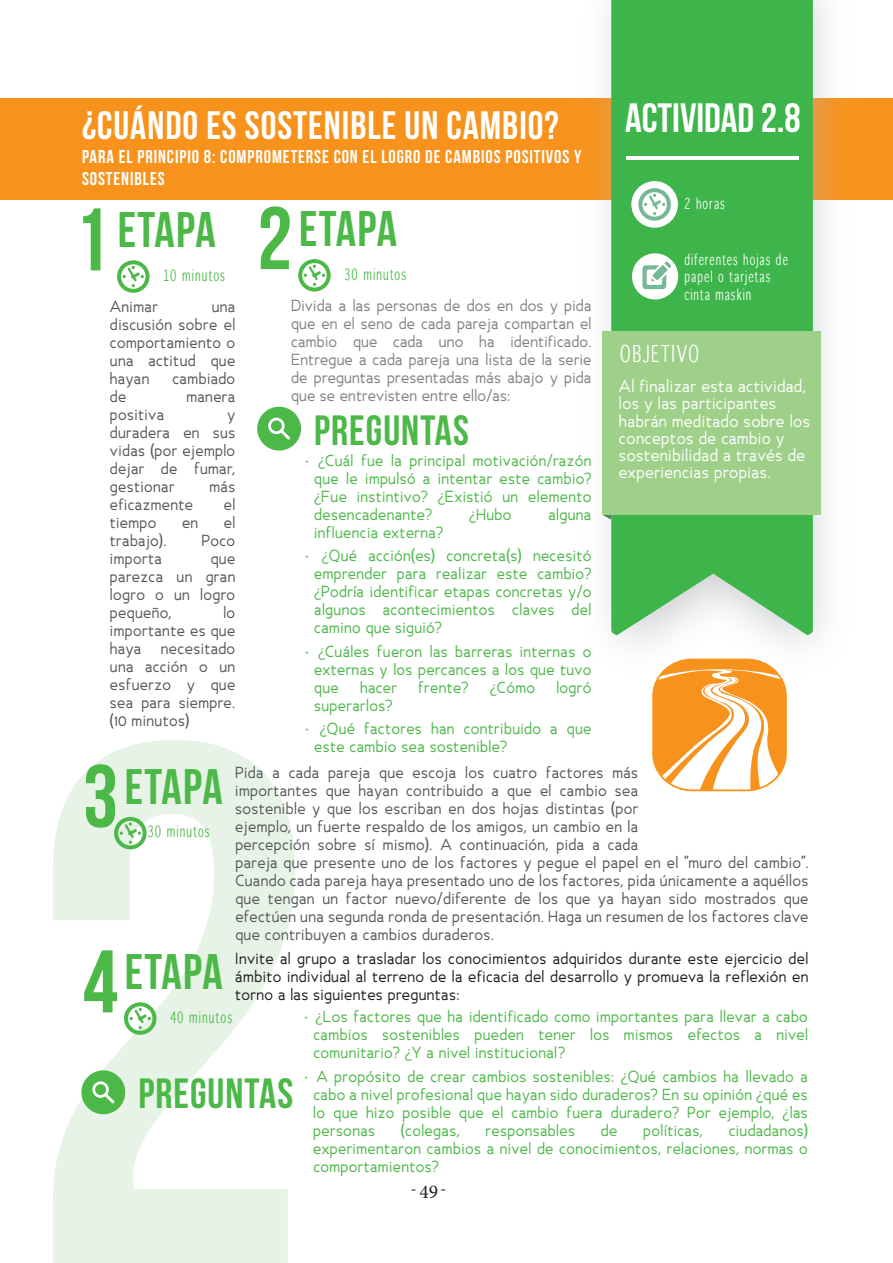
<style>
.page{position:relative;width:893px;height:1263px;background:#fff}
.page>*{position:absolute;margin:0;border:0;box-sizing:border-box;transform-origin:0 0}
.t1{font:88.65px "Bebas Neue";color:#4cb848}
.t2{font:49.95px "Bebas Neue";letter-spacing:.02em;color:#4cb848}
.t3{font:42.3px "Bebas Neue";letter-spacing:.025em;color:#4cb848}
.t4{font:40.95px "Bebas Neue";color:#fff}
.t5{font:39.6px "Bebas Neue";letter-spacing:.025em;color:#fff}
.t6{font:22.5px "Winterthur Condensed";letter-spacing:.065em;color:#fff}
.t7{font:19.5px "Minion Pro";color:#231f20}
.t8{font:18.45px/21.1px "Bebas Neue";letter-spacing:.05em;color:#fff}
.t9{font:18px "Minion Pro";color:#231f20}
.t10{font:15.9px/17.1px "Ancillary";letter-spacing:.025em;color:#fff}
.t11{font:15px/18px "Ancillary";letter-spacing:.025em;color:#4cb848;text-align:justify}
.t12{font:15px/18px "Ancillary";letter-spacing:.025em;color:#57585a;text-align:justify}
.t13{font:15px/18px "Ancillary";letter-spacing:.015em;color:#808285;text-align:justify}
.t14{font:15px/18px "Ancillary";letter-spacing:.025em;color:#231f20;text-align:justify}
.t15{font:15px "Winterthur Condensed";letter-spacing:.075em;color:#4cb848}
.t16{font:14.55px/17.4px "Winterthur Condensed";letter-spacing:.07em;color:#fff}
</style>
<div class="page">
<svg style="left:53px;top:740px;width:242px;height:523px;fill:#e7f3e6"></svg>
<div style="left:0;top:98px;width:893px;height:102px;background:#f7931d"></div>
<img style="left:601px;top:0;width:232px;height:659px">
<img style="left:603px;top:515px;width:8px;height:4px">
<svg style="left:611px;top:0;width:202px;height:640px;fill:#3db54a"></svg>
<div style="left:602px;top:331px;width:219px;height:184px;background:#9fd08a"></div>
<hr style="left:626px;top:156px;width:172px;height:4px;background:#fff">
<div style="left:631px;top:181px;width:47px;height:47px;background:#fff;border-radius:50%"></div>
<svg style="left:638px;top:188px;width:33px;height:33px"></svg>
<svg style="left:117px;top:260px;width:33px;height:33px"></svg>
<div style="left:632px;top:253px;width:46px;height:46px;background:#fff;border-radius:50%"></div>
<svg style="left:642px;top:261px;width:29px;height:28px"></svg>
<svg style="left:298px;top:259px;width:33px;height:32px"></svg>
<div style="left:257px;top:407px;width:44px;height:44px;background:#4cb848;border-radius:50%"></div>
<svg style="left:268px;top:418px;width:22px;height:22px"></svg>
<svg style="left:114px;top:817px;width:33px;height:32px"></svg>
<svg style="left:124px;top:1002px;width:32px;height:33px"></svg>
<div style="left:81px;top:1070px;width:44px;height:44px;background:#4cb848;border-radius:50%"></div>
<svg style="left:92px;top:1081px;width:22px;height:22px"></svg>
<svg style="left:652px;top:659px;width:135px;height:132px"></svg>
<h3 class="t5" style="left:82px;top:104px;width:478px">¿CUÁNDO ES SOSTENIBLE UN CAMBIO?</h3>
<p class="t8" style="left:82px;top:146px;width:501px">PARA EL PRINCIPIO 8: COMPROMETERSE CON EL LOGRO DE CAMBIOS POSITIVOS Y<br>SOSTENIBLES</p>
<h1 class="t1" style="left:74px;top:191px;width:37px">1</h1>
<h2 class="t2" style="left:118px;top:202px;width:100px">ETAPA</h2>
<p class="t15" style="left:163px;top:266px;width:64px">10 minutos</p>
<p class="t12" style="left:110px;top:298px;width:50px">Animar</p>
<p class="t12" style="left:110px;top:298px;width:127px;text-indent:102px">una discusión sobre el comportamiento o una actitud que hayan</p>
<p class="t12" style="left:172px;top:370px;width:64px">cambiado</p>
<p class="t12" style="left:110px;top:388px;width:18px">de</p>
<p class="t12" style="left:186px;top:388px;width:50px">manera</p>
<p class="t12" style="left:110px;top:406px;width:56px">positiva</p>
<p class="t12" style="left:110px;top:406px;width:127px;text-indent:118px">y duradera en sus vidas (por ejemplo dejar de fumar, gestionar</p>
<p class="t12" style="left:209px;top:478px;width:27px">más</p>
<p class="t12" style="left:110px;top:496px;width:85px">eficazmente</p>
<p class="t12" style="left:224px;top:496px;width:13px">el</p>
<p class="t12" style="left:110px;top:514px;width:48px">tiempo</p>
<p class="t12" style="left:182px;top:514px;width:18px">en</p>
<p class="t12" style="left:224px;top:514px;width:13px">el</p>
<p class="t12" style="left:110px;top:532px;width:58px">trabajo).</p>
<p class="t12" style="left:202px;top:532px;width:35px">Poco</p>
<p class="t12" style="left:110px;top:550px;width:53px">importa</p>
<p class="t12" style="left:110px;top:550px;width:127px;text-indent:101px">que parezca un gran logro o un logro pequeño,</p>
<p class="t12" style="left:110px;top:604px;width:127px;text-indent:113px">lo importante es que haya</p>
<p class="t12" style="left:110px;top:640px;width:127px;text-indent:51px">necesitado una acción o un esfuerzo y que sea para siempre. (10 minutos)</p>
<h1 class="t1" style="left:257px;top:190px;width:37px">2</h1>
<h2 class="t2" style="left:299px;top:201px;width:100px">ETAPA</h2>
<p class="t15" style="left:344px;top:265px;width:64px">30 minutos</p>
<p class="t13" style="left:291px;top:296px;width:302px">Divida a las personas de dos en dos y pida que en el seno de cada pareja compartan el cambio que cada uno ha identificado.<br>Entregue a cada pareja una lista de la serie de preguntas presentadas más abajo y pida que se entrevisten entre ello/as:</p>
<h3 class="t3" style="left:314px;top:407px;width:156px">PREGUNTAS</h3>
<p class="t11" style="left:314px;top:452px;width:279px;text-indent:-11px">• ¿Cuál fue la principal motivación/razón que le impulsó a intentar este cambio? ¿Fue instintivo? ¿Existió un elemento desencadenante?</p>
<p class="t11" style="left:469px;top:506px;width:44px">¿Hubo</p>
<p class="t11" style="left:548px;top:506px;width:44px">alguna</p>
<p class="t11" style="left:314px;top:524px;width:130px">influencia externa?</p>
<p class="t11" style="left:314px;top:547px;width:279px;text-indent:-11px">• ¿Qué acción(es) concreta(s) necesitó emprender para realizar este cambio? ¿Podría identificar etapas concretas y/o algunos acontecimientos claves del camino que siguió?</p>
<p class="t11" style="left:314px;top:642px;width:279px;text-indent:-11px">• ¿Cuáles fueron las barreras internas o externas y los percances a los que tuvo que</p>
<p class="t11" style="left:360px;top:678px;width:38px">hacer</p>
<p class="t11" style="left:418px;top:678px;width:52px">frente?</p>
<p class="t11" style="left:490px;top:678px;width:47px">¿Cómo</p>
<p class="t11" style="left:556px;top:678px;width:37px">logró</p>
<p class="t11" style="left:314px;top:696px;width:80px">superarlos?</p>
<p class="t11" style="left:314px;top:719px;width:279px;text-indent:-11px">• ¿Qué factores han contribuido a que este cambio sea sostenible?</p>
<h3 class="t4" style="left:625px;top:95px;width:177px">ACTIVIDAD 2.8</h3>
<p class="t16" style="left:684px;top:196px;width:42px">2 horas</p>
<p class="t16" style="left:684px;top:252px;width:105px">diferentes hojas de papel o tarjetas cinta maskin</p>
<h3 class="t6" style="left:620px;top:339px;width:80px">OBJETIVO</h3>
<p class="t10" style="left:619px;top:378px;width:193px">Al finalizar esta actividad, los y las participantes habrán meditado sobre los conceptos de cambio y sostenibilidad a través de experiencias propias.</p>
<h1 class="t1" style="left:83px;top:748px;width:37px">3</h1>
<h1 class="t1" style="left:83px;top:933px;width:37px">4</h1>
<h2 class="t2" style="left:125px;top:759px;width:100px">ETAPA</h2>
<p class="t12" style="left:235px;top:764px;width:575px;text-align:left">Pida a cada pareja que escoja los cuatro factores más<br>importantes que hayan contribuido a que el cambio sea<br>sostenible y que los escriban en dos hojas distintas (por<br>ejemplo, un fuerte respaldo de los amigos, un cambio en la<br>percepción sobre sí mismo). A continuación, pida a cada<br>pareja que presente uno de los factores y pegue el papel en el “muro del cambio”.<br>Cuando cada pareja haya presentado uno de los factores, pida únicamente a aquéllos que tengan un factor nuevo/diferente de los que ya hayan sido mostrados que efectúen una segunda ronda de presentación. Haga un resumen de los factores clave que contribuyen a cambios duraderos.</p>
<p class="t15" style="left:148px;top:822px;width:64px">30 minutos</p>
<h2 class="t2" style="left:125px;top:944px;width:100px">ETAPA</h2>
<p class="t14" style="left:235px;top:949px;width:575px">Invite al grupo a trasladar los conocimientos adquiridos durante este ejercicio del ámbito individual al terreno de la eficacia del desarrollo y promueva la reflexión en torno a las siguientes preguntas:</p>
<p class="t11" style="left:313px;top:1008px;width:496px;text-indent:-11px">• ¿Los factores que ha identificado como importantes para llevar a cabo cambios sostenibles pueden tener los mismos efectos a nivel comunitario? ¿Y a nivel institucional?</p>
<p class="t11" style="left:313px;top:1067px;width:496px;text-indent:-10px">• A propósito de crear cambios sostenibles: ¿Qué cambios ha llevado a cabo a nivel profesional que hayan sido duraderos? En su opinión ¿qué es lo que hizo posible que el cambio fuera duradero? Por ejemplo, ¿las personas</p>
<p class="t15" style="left:170px;top:1008px;width:64px">40 minutos</p>
<h3 class="t3" style="left:138px;top:1070px;width:156px">PREGUNTAS</h3>
<p class="t11" style="left:313px;top:1121px;width:496px;text-indent:415px">ciudadanos) experimentaron cambios a nivel de conocimientos, relaciones, normas o comportamientos?</p>
<p class="t11" style="left:401px;top:1121px;width:60px">(colegas,</p>
<p class="t11" style="left:486px;top:1121px;width:91px">responsables</p>
<p class="t11" style="left:601px;top:1121px;width:18px">de</p>
<p class="t11" style="left:643px;top:1121px;width:61px">políticas,</p>
<h3 class="t7" style="left:419px;top:1179px;width:29px">49<sup>-</sup></h3>
<p class="t9" style="left:417px;top:1203px;width:8px;rotate:-180deg">-</p>
</div>
